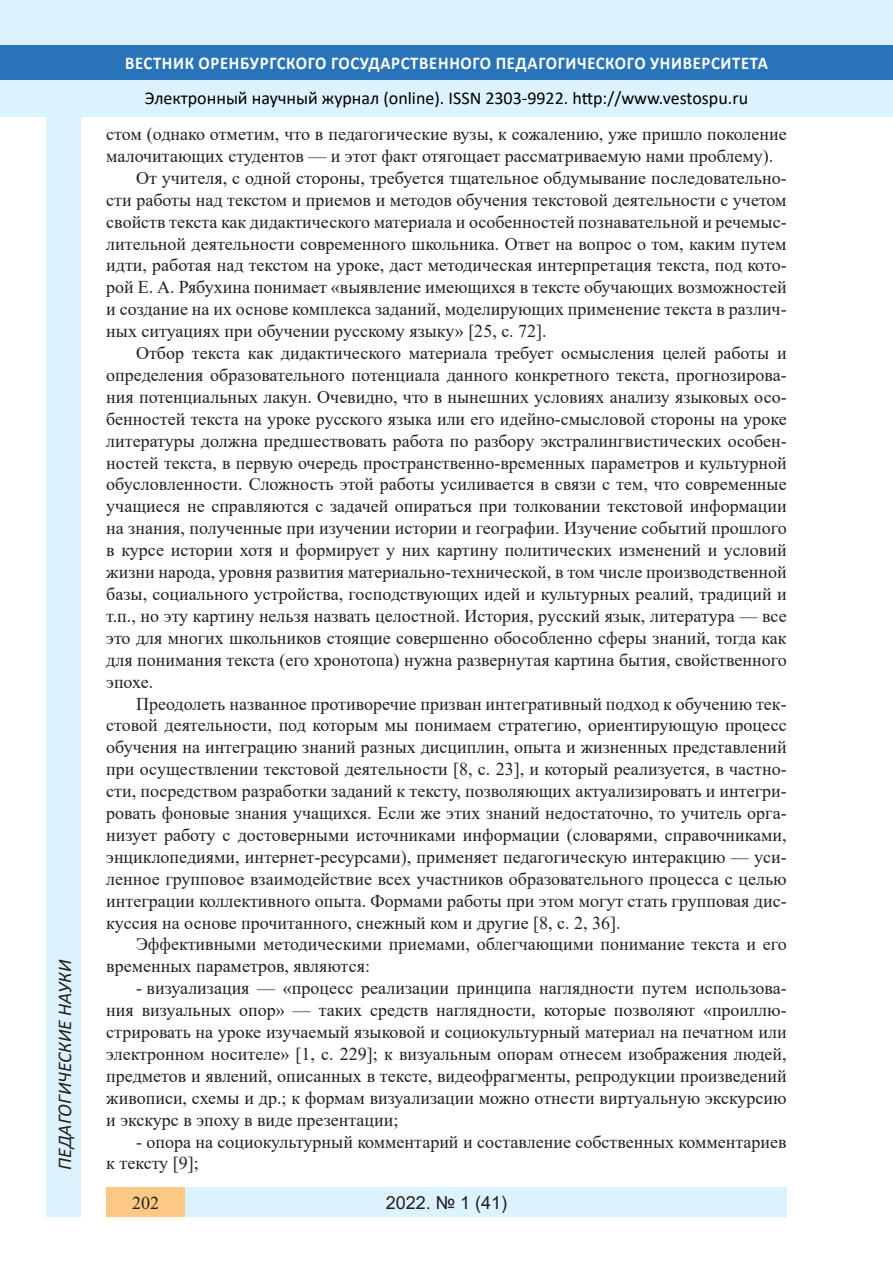
<style>
.page{position:relative;width:893px;height:1263px;background:#fff}
.page>*{position:absolute;margin:0;border:0;box-sizing:border-box;transform-origin:0 0}
.t1{font:italic 19.5px "Calibri";color:#231f20}
.Стиль2{font:18px/21.9px "Times New Roman";color:#231f20;text-align:justify}
.t2{font:18px "Calibri";color:#000}
.t3{font:700 18px "Calibri";letter-spacing:.04em;color:#fff;scale:.93 1}
.t4{font:18px "Arial";color:#231f20}
.t5{font:700 18px "Book Antiqua";color:#231f20}
</style>
<div class="page">
<div style="left:0;top:0;width:893px;height:116px;background:#dcf2fc"></div>
<div style="left:0;top:45px;width:893px;height:34px;background:#2873ba"></div>
<div style="left:106px;top:1188px;width:681px;height:29px;background:#dcf2fc"></div>
<div style="left:106px;top:1188px;width:79px;height:29px;background:#fdc784"></div>
<div style="left:47px;top:116px;width:34px;height:1101px;background:#dcf2fc"></div>
<p class="t1" style="left:51px;top:1179px;width:279px;rotate:-90deg">03.00.00 Б ОЛОГИЧЕСКИЕ НАУКИ</p>
<p class="t1" style="left:51px;top:1170px;width:211px;rotate:-90deg">ПЕДАГОГИЧЕСКИЕ НАУКИ</p>
<p class="t3" style="left:125px;top:50px;width:693px">ВЕСТНИК ОРЕНБУРГСКОГО ГОСУДАРСТВЕННОГО ПЕДАГОГИЧЕСКОГО УНИВЕРСИТЕТА</p>
<p class="t2" style="left:145px;top:85px;width:605px">Электронный научный журнал (online). ISSN 2303-9922. http://www.vestospu.ru</p>
<p class="t2" style="left:388px;top:85px;width:13px">O</p>
<p class="t2" style="left:583px;top:85px;width:13px">t</p>
<p class="Стиль2" style="left:106px;top:122px;width:682px">стом (однако отметим, что в педагогические вузы, к сожалению, уже пришло поколение малочитающих студентов — и этот факт отягощает рассматриваемую нами проблему).</p>
<p class="Стиль2" style="left:106px;top:166px;width:682px;text-indent:30px">От учителя, с одной стороны, требуется тщательное обдумывание последовательно&shy;сти работы над текстом и приемов и методов обучения текстовой деятельности с учетом свойств текста как дидактического материала и особенностей познавательной и речемыс&shy;лительной деятельности современного школьника. Ответ на вопрос о том, каким путем идти, работая над текстом на уроке, даст методическая интерпретация текста, под кото&shy;рой Е. А. Рябухина понимает «выявление имеющихся в тексте обучающих возможностей и создание на их основе комплекса заданий, моделирующих применение текста в различ&shy;ных ситуациях при обучении русскому языку» [25, с. 72].</p>
<p class="Стиль2" style="left:106px;top:341px;width:682px;text-indent:30px">Отбор текста как дидактического материала требует осмысления целей работы и определения образовательного потенциала данного конкретного текста, прогнозирова&shy;ния потенциальных лакун. Очевидно, что в нынешних условиях анализу языковых осо&shy;бенностей текста на уроке русского языка или его идейно-смысловой стороны на уроке литературы должна предшествовать работа по разбору экстралингвистических особен&shy;ностей текста, в первую очередь пространственно-временных параметров и культурной обусловленности. Сложность этой работы усиливается в связи с тем, что современные учащиеся не справляются с задачей опираться при толковании текстовой информации на знания, полученные при изучении истории и географии. Изучение событий прошлого в курсе истории хотя и формирует у них картину политических изменений и условий жизни народа, уровня развития материально-технической, в том числе производственной базы, социального устройства, господствующих идей и культурных реалий, традиций и т.п., но эту картину нельзя назвать целостной. История, русский язык, литература — все это для многих школьников стоящие совершенно обособленно сферы знаний, тогда как для понимания текста (его хронотопа) нужна развернутая картина бытия, свойственного эпохе.</p>
<p class="Стиль2" style="left:106px;top:692px;width:682px;text-indent:30px">Преодолеть названное противоречие призван интегративный подход к обучению тек&shy;стовой деятельности, под которым мы понимаем стратегию, ориентирующую процесс обучения на интеграцию знаний разных дисциплин, опыта и жизненных представлений при осуществлении текстовой деятельности [8, с. 23], и который реализуется, в частно&shy;сти, посредством разработки заданий к тексту, позволяющих актуализировать и интегри&shy;ровать фоновые знания учащихся. Если же этих знаний недостаточно, то учитель орга&shy;низует работу с достоверными источниками информации (словарями, справочниками, энциклопедиями, интернет-ресурсами), применяет педагогическую интеракцию — уси&shy;ленное групповое взаимодействие всех участников образовательного процесса с целью интеграции коллективного опыта. Формами работы при этом могут стать групповая дис&shy;куссия на основе прочитанного, снежный ком и другие [8, с. 2, 36].</p>
<p class="Стиль2" style="left:106px;top:933px;width:682px;text-indent:30px">Эффективными методическими приемами, облегчающими понимание текста и его временных параметров, являются:</p>
<p class="Стиль2" style="left:106px;top:977px;width:682px;text-indent:30px">- визуализация — «процесс реализации принципа наглядности путем использова&shy;ния визуальных опор» — таких средств наглядности, которые позволяют «проиллю&shy;стрировать на уроке изучаемый языковой и социокультурный материал на печатном или электронном носителе» [1, с. 229]; к визуальным опорам отнесем изображения людей, предметов и явлений, описанных в тексте, видеофрагменты, репродукции произведений живописи, схемы и др.; к формам визуализации можно отнести виртуальную экскурсию и экскурс в эпоху в виде презентации;</p>
<p class="Стиль2" style="left:106px;top:1130px;width:682px;text-indent:30px">- опора на социокультурный комментарий и составление собственных комментариев к тексту [9];</p>
<p class="Стиль2" style="left:132px;top:1191px;width:28px">202</p>
<p class="t5" style="left:390px;top:1190px;width:37px">2018</p>
<p class="t5" style="left:460px;top:1190px;width:45px">2 26)</p>
<p class="t4" style="left:386px;top:1190px;width:123px">2022. № 1 (41)</p>
</div>
